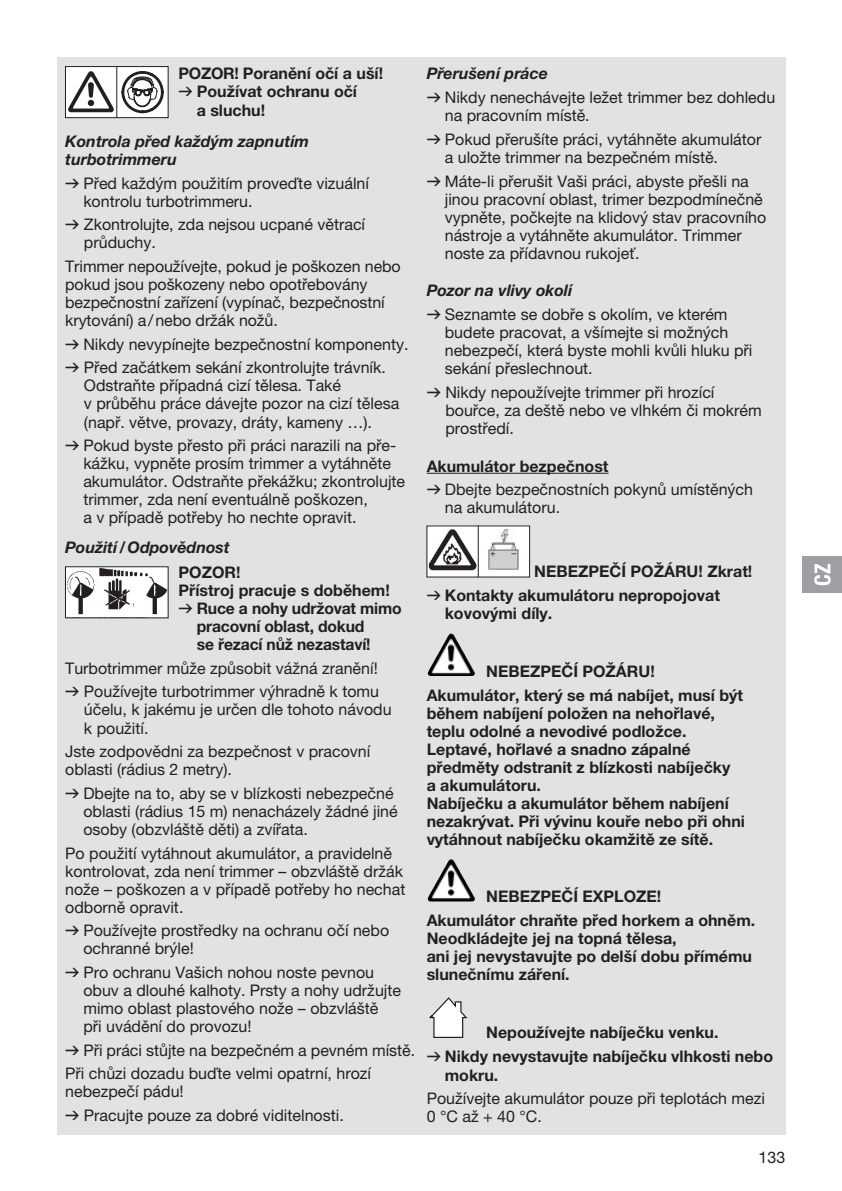
<style>
.page{position:relative;width:842px;height:1191px;background:#fff}
.page>*{position:absolute;margin:0;border:0;box-sizing:border-box;transform-origin:0 0}
.t1{font:22px "GARDENA Pro Bo Cond";color:#fff}
.t2{font:16px/18px "GARDENA Pro";color:#231f20}
.t3{font:700 16px/18px "GARDENA Pro";color:#231f20}
.t4{font:italic 700 16px/18.2px "GARDENA Pro";color:#231f20}
.s1{font-family:"Formdruck";font-weight:400}
.s2{font-family:"Formdruck"}
.s3{font-weight:700;font-style:italic}
.s4{font-weight:700}
</style>
<div class="page">
<div style="left:57px;top:57px;width:728px;height:1077px;background:#e1e2e4"></div>
<div style="left:65px;top:67px;width:103px;height:51px;background:#fff"></div>
<div style="left:65px;top:66px;width:103px;height:52px;border:1px solid #231f20"></div>
<hr style="left:116px;top:66px;width:1px;height:52px;background:#231f20">
<svg style="left:68px;top:71px;width:46px;height:41px"></svg>
<svg style="left:121px;top:71px;width:43px;height:42px"></svg>
<img style="left:67px;top:568px;width:99px;height:48px">
<div style="left:65px;top:566px;width:103px;height:52px;border:1px solid #231f20"></div>
<hr style="left:427px;top:473px;width:182px;height:1px;background:#231f20">
<div style="left:427px;top:526px;width:103px;height:51px;background:#fff"></div>
<div style="left:427px;top:525px;width:103px;height:52px;border:1px solid #231f20"></div>
<hr style="left:478px;top:525px;width:1px;height:52px;background:#231f20">
<img style="left:427px;top:525px;width:51px;height:52px">
<img style="left:488px;top:528px;width:31px;height:42px">
<img style="left:427px;top:633px;width:48px;height:43px">
<img style="left:427px;top:859px;width:48px;height:42px">
<svg style="left:429px;top:997px;width:39px;height:41px"></svg>
<div style="left:802px;top:556px;width:40px;height:36px;background:#9d9fa2"></div>
<p class="t3" style="left:179px;top:64px;width:206px">POZOR! Poranění očí a uší!</p>
<p class="t3" style="left:179px;top:82px;width:180px"><span class="s1">v</span> Používat ochranu očí</p>
<p class="t3" style="left:197px;top:101px;width:70px">a sluchu!</p>
<p class="t4" style="left:65px;top:132px;width:245px">Kontrola před každým zapnutím turbotrimmeru</p>
<p class="t2" style="left:83px;top:174px;width:287px;text-indent:-18px"><span class="s2">v</span> Před každým použitím proveďte vizuální kontrolu turbotrimmeru.</p>
<p class="t2" style="left:84px;top:215px;width:283px;text-indent:-19px"><span class="s2">v</span> Zkontrolujte, zda nejsou ucpané větrací průduchy.</p>
<p class="t2" style="left:65px;top:257px;width:337px">Trimmer nepoužívejte, pokud je poškozen nebo pokud jsou poškozeny nebo opotřebovány bezpečnostní zařízení (vypínač, bezpečnostní krytování) a/nebo držák nožů.</p>
<p class="t2" style="left:65px;top:332px;width:345px;line-height:23.6px"><span class="s2">v</span> Nikdy nevypínejte bezpečnostní komponenty. <span class="s2">v</span> Před začátkem sekání zkontrolujte trávník.</p>
<p class="t2" style="left:84px;top:376px;width:317px">Odstraňte případná cizí tělesa. Také<br>v průběhu práce dávejte pozor na cizí tělesa (např. větve, provazy, dráty, kameny …).</p>
<p class="t2" style="left:83px;top:436px;width:323px;text-indent:-18px"><span class="s2">v</span> Pokud byste přesto při práci narazili na pře&shy;kážku, vypněte prosím trimmer a vytáhněte akumulátor. Odstraňte překážku; zkontrolujte trimmer, zda není eventuálně poškozen,<br>a v případě potřeby ho nechte opravit.</p>
<p class="t4" style="left:65px;top:537px;width:166px">Použití/Odpovědnost</p>
<p class="t3" style="left:179px;top:563px;width:63px">POZOR!</p>
<p class="t3" style="left:179px;top:581px;width:213px">Přístroj pracuje s doběhem!</p>
<p class="t3" style="left:179px;top:599px;width:225px"><span class="s1">v</span> Ruce a nohy udržovat mimo</p>
<p class="t3" style="left:197px;top:617px;width:169px">pracovní oblast, dokud</p>
<p class="t3" style="left:197px;top:635px;width:175px">se řezací nůž nezastaví!</p>
<p class="t2" style="left:65px;top:656px;width:315px;line-height:23.6px">Turbotrimmer může způsobit vážná zranění! <span class="s2">v</span> Používejte turbotrimmer výhradně k tomu</p>
<p class="t2" style="left:84px;top:700px;width:309px">účelu, k jakému je určen dle tohoto návodu k použití.</p>
<p class="t2" style="left:65px;top:742px;width:307px">Jste zodpovědni za bezpečnost v pracovní oblasti (rádius 2 metry).</p>
<p class="t2" style="left:83px;top:784px;width:316px;text-indent:-18px"><span class="s2">v</span> Dbejte na to, aby se v blízkosti nebezpečné oblasti (rádius 15 m) nenacházely žádné jiné osoby (obzvláště děti) a zvířata.</p>
<p class="t2" style="left:65px;top:843px;width:342px">Po použití vytáhnout akumulátor, a pravidelně kontrolovat, zda není trimmer – obzvláště držák nože – poškozen a v případě potřeby ho nechat odborně opravit.</p>
<p class="t2" style="left:83px;top:921px;width:307px;text-indent:-18px"><span class="s2">v</span> Používejte prostředky na ochranu očí nebo ochranné brýle!</p>
<p class="t2" style="left:83px;top:963px;width:319px;text-indent:-18px"><span class="s2">v</span> Pro ochranu Vašich nohou noste pevnou obuv a dlouhé kalhoty. Prsty a nohy udržujte mimo oblast plastového nože – obzvláště<br>při uvádění do provozu!</p>
<p class="t2" style="left:65px;top:1038px;width:352px;line-height:23.6px"><span class="s2">v</span> Při práci stůjte na bezpečném a pevném místě.<br>Při chůzi dozadu buďte velmi opatrní, hrozí</p>
<p class="t2" style="left:65px;top:1079px;width:280px;line-height:23.6px">nebezpečí pádu!<br><span class="s2">v</span> Pracujte pouze za dobré viditelnosti.</p>
<p class="t2" style="left:427px;top:62px;width:350px;line-height:23.6px"><span class="s3">Přerušení práce<br></span><span class="s2">v</span> Nikdy nenechávejte ležet trimmer bez dohledu</p>
<p class="t2" style="left:427px;top:103px;width:336px;line-height:23.6px;text-indent:18px">na pracovním místě.<br><span class="s2">v</span> Pokud přerušíte práci, vytáhněte akumulátor</p>
<p class="t2" style="left:427px;top:145px;width:324px;line-height:23.6px;text-indent:18px">a uložte trimmer na bezpečném místě.<br><span class="s2">v</span> Máte-li přerušit Vaši práci, abyste přešli na</p>
<p class="t2" style="left:445px;top:190px;width:323px">jinou pracovní oblast, trimer bezpodmínečně vypněte, počkejte na klidový stav pracovního nástroje a vytáhněte akumulátor. Trimmer noste za přídavnou rukojeť.</p>
<p class="t2" style="left:427px;top:279px;width:302px;line-height:23.6px"><span class="s3">Pozor na vlivy okolí<br></span><span class="s2">v</span> Seznamte se dobře s okolím, ve kterém</p>
<p class="t2" style="left:445px;top:323px;width:309px">budete pracovat, a všímejte si možných nebezpečí, která byste mohli kvůli hluku při sekání přeslechnout.</p>
<p class="t2" style="left:445px;top:383px;width:318px;text-indent:-19px"><span class="s2">v</span> Nikdy nepoužívejte trimmer při hrozící bouřce, za deště nebo ve vlhkém či mokrém prostředí.</p>
<p class="t2" style="left:427px;top:454px;width:328px;line-height:23.6px"><span class="s4">Akumulátor bezpečnost<br></span><span class="s2">v</span> Dbejte bezpečnostních pokynů umístěných</p>
<p class="t2" style="left:445px;top:498px;width:117px">na akumulátoru.</p>
<p class="t3" style="left:427px;top:559px;width:327px;line-height:23.6px;text-indent:108px">NEBEZPEČÍ POŽÁRU! Zkrat! <span class="s1">v</span> Kontakty akumulátoru nepropojovat</p>
<p class="t3" style="left:445px;top:604px;width:109px">kovovými díly.</p>
<p class="t3" style="left:427px;top:659px;width:318px;line-height:23.6px;text-indent:60px">NEBEZPEČÍ POŽÁRU!<br>Akumulátor, který se má nabíjet, musí být</p>
<p class="t3" style="left:427px;top:703px;width:320px">během nabíjení položen na nehořlavé, teplu odolné a nevodivé podložce.<br>Leptavé, hořlavé a snadno zápalné předměty odstranit z blízkosti nabíječky<br>a akumulátoru.<br>Nabíječku a akumulátor během nabíjení nezakrývat. Při vývinu kouře nebo při ohni vytáhnout nabíječku okamžitě ze sítě.</p>
<p class="t3" style="left:427px;top:884px;width:330px;line-height:23.6px;text-indent:60px">NEBEZPEČÍ EXPLOZE!<br>Akumulátor chraňte před horkem a ohněm.</p>
<p class="t3" style="left:427px;top:929px;width:327px">Neodkládejte jej na topná tělesa,<br>ani jej nevystavujte po delší dobu přímému slunečnímu záření.</p>
<p class="t3" style="left:427px;top:1020px;width:348px;line-height:23.6px;text-align:center">Nepoužívejte nabíječku venku.<br><span class="s1">v</span> Nikdy nevystavujte nabíječku vlhkosti nebo</p>
<p class="t3" style="left:445px;top:1065px;width:55px">mokru.</p>
<p class="t2" style="left:427px;top:1089px;width:340px">Používejte akumulátor pouze při teplotách mezi<br>0 °C až + 40 °C.</p>
<p class="t2" style="left:759px;top:1147px;width:28px">133</p>
<h1 class="t1" style="left:809px;top:585px;width:24px;rotate:-90deg">CZ</h1>
</div>
